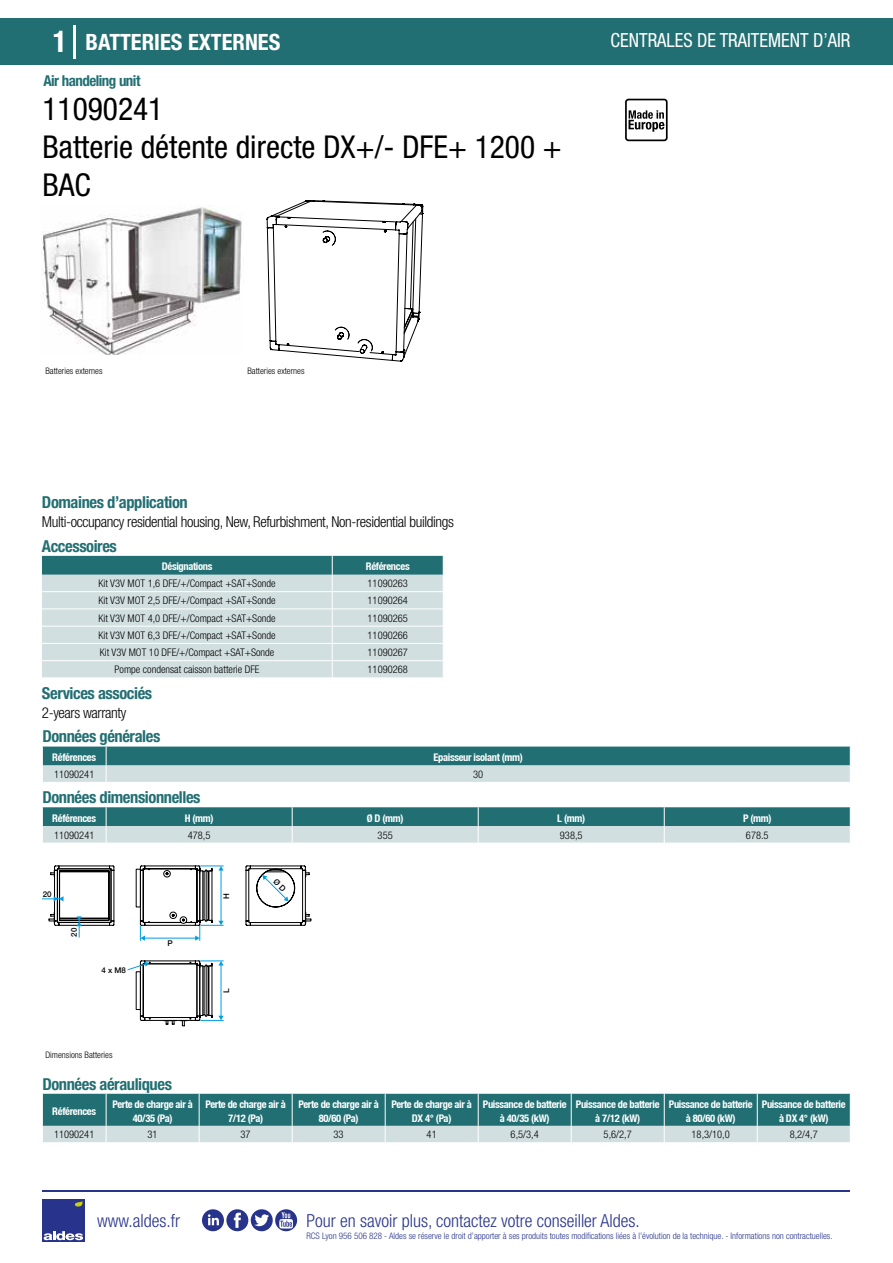
<style>
.page{position:relative;width:893px;height:1263px;background:#fff}
.page>*{position:absolute;margin:0;border:0;box-sizing:border-box;transform-origin:0 0}
.t1{font:condensed 31.5px/37.8px "Helvetica Neue LT Std";color:#000}
.t2{font:700 condensed 22.5px "Helvetica Neue LT Std";color:#fff}
.t3{font:condensed 19.5px "Helvetica Neue LT Std";color:#fff;scale:.95 1}
.t4{font:300 condensed 18px "Helvetica Neue";color:#28348b}
.t5{font:700 condensed 16.5px "Helvetica Neue LT Std";letter-spacing:-.025em;color:#226f73}
.t6{font:300 condensed 15px "Helvetica Neue LT Std";letter-spacing:-.025em;color:#000}
.t7{font:700 condensed 15px "Helvetica Neue LT Std";letter-spacing:-.035em;color:#226f73}
.t8{font:300 condensed 10.5px "Helvetica Neue";color:#000}
.t9{font:700 condensed 10.5px/13.5px "Helvetica Neue";letter-spacing:-.03em;color:#fff;text-align:center}
.t10{font:300 condensed 9px "Helvetica Neue";color:#28348b}
.t11{font:300 condensed 9px "Helvetica Neue";color:#000}
.t12{font:500 7.95px "Helvetica Neue";color:#000}
.s1{font-size:30px}
</style>
<div class="page">
<div style="left:1px;top:18px;width:892px;height:46px;background:#226f73"></div>
<svg style="left:625px;top:99px;width:43px;height:42px"></svg>
<hr style="left:74px;top:25px;width:2px;height:33px;background:#fff">
<div style="left:42px;top:1199px;width:42px;height:43px;background:#28348b"></div>
<svg style="left:44px;top:1231px;width:39px;height:9px"></svg>
<svg style="left:75px;top:1201px;width:8px;height:5px"></svg>
<svg style="left:42px;top:205px;width:382px;height:151px;fill:#f6f6f6"></svg>
<svg style="left:267px;top:200px;width:156px;height:162px"></svg>
<hr style="left:42px;top:1190px;width:808px;height:1px;background:#28348b">
<svg style="left:202px;top:1209px;width:95px;height:22px"></svg>
<svg style="left:42px;top:556px;width:402px;height:122px;background:#b9cfd1"></svg>
<svg style="left:42px;top:746px;width:809px;height:36px;background:#78a6a8"></svg>
<svg style="left:42px;top:807px;width:809px;height:36px;background:#78a6a9"></svg>
<svg style="left:42px;top:1094px;width:809px;height:48px;background:#5f9699"></svg>
<svg style="left:42px;top:865px;width:269px;height:161px"></svg>
<h2 class="t2" style="left:53px;top:28px;width:229px"><span class="s1">1</span> BATTERIES EXTERNES</h2>
<h3 class="t3" style="left:611px;top:29px;width:254px">CENTRALES DE TRAITEMENT D’AIR</h3>
<h3 class="t7" style="left:43px;top:71px;width:99px">Air handeling unit</h3>
<h1 class="t1" style="left:42px;top:90px;width:521px">11090241<br>Batterie détente directe DX+/- DFE+ 1200 +<br>BAC</h1>
<p class="t11" style="left:45px;top:365px;width:95px">Batteries externes en caisson</p>
<h3 class="t5" style="left:42px;top:492px;width:147px">Domaines d’application</h3>
<p class="t11" style="left:247px;top:365px;width:59px">Batteries externes</p>
<h3 class="t6" style="left:42px;top:513px;width:413px">Multi-occupancy residential housing, New, Refurbishment, Non-residential buildings</h3>
<h3 class="t5" style="left:42px;top:536px;width:76px">Accessoires</h3>
<p class="t9" style="left:162px;top:560px;width:52px">Désignations</p>
<p class="t9" style="left:366px;top:560px;width:45px">Références</p>
<p class="t8" style="left:99px;top:577px;width:179px">Kit V3V MOT 1,6 DFE/+/Compact +SAT+Sonde</p>
<p class="t8" style="left:368px;top:577px;width:42px">11090263</p>
<p class="t8" style="left:99px;top:595px;width:179px">Kit V3V MOT 2,5 DFE/+/Compact +SAT+Sonde</p>
<p class="t8" style="left:368px;top:595px;width:42px">11090264</p>
<p class="t8" style="left:99px;top:612px;width:179px">Kit V3V MOT 4,0 DFE/+/Compact +SAT+Sonde</p>
<p class="t8" style="left:368px;top:612px;width:42px">11090265</p>
<p class="t8" style="left:99px;top:629px;width:179px">Kit V3V MOT 6,3 DFE/+/Compact +SAT+Sonde</p>
<p class="t8" style="left:368px;top:629px;width:42px">11090266</p>
<p class="t8" style="left:100px;top:646px;width:176px">Kit V3V MOT 10 DFE/+/Compact +SAT+Sonde</p>
<p class="t8" style="left:368px;top:646px;width:42px">11090267</p>
<p class="t8" style="left:115px;top:664px;width:147px">Pompe condensat caisson batterie DFE</p>
<p class="t8" style="left:368px;top:664px;width:42px">11090268</p>
<h3 class="t5" style="left:42px;top:683px;width:112px">Services associés</h3>
<h3 class="t6" style="left:42px;top:704px;width:86px">2-years warranty</h3>
<h3 class="t5" style="left:42px;top:726px;width:119px">Données générales</h3>
<p class="t9" style="left:52px;top:750px;width:45px">Références</p>
<p class="t9" style="left:433px;top:750px;width:91px">Epaisseur isolant (mm)</p>
<p class="t8" style="left:54px;top:768px;width:42px">11090241</p>
<p class="t8" style="left:473px;top:768px;width:12px">30</p>
<h3 class="t5" style="left:42px;top:787px;width:160px">Données dimensionnelles</h3>
<p class="t9" style="left:52px;top:811px;width:45px">Références</p>
<p class="t9" style="left:185px;top:811px;width:30px">H (mm)</p>
<p class="t9" style="left:367px;top:811px;width:38px">Ø D (mm)</p>
<p class="t9" style="left:557px;top:811px;width:29px">L (mm)</p>
<p class="t9" style="left:743px;top:811px;width:30px">P (mm)</p>
<p class="t8" style="left:54px;top:829px;width:42px">11090241</p>
<p class="t8" style="left:188px;top:829px;width:24px">478,5</p>
<p class="t8" style="left:378px;top:829px;width:17px">355</p>
<p class="t8" style="left:560px;top:829px;width:24px">938,5</p>
<p class="t8" style="left:746px;top:829px;width:24px">678.5</p>
<p class="t12" style="left:43px;top:889px;width:10px">20</p>
<p class="t12" style="left:69px;top:937px;width:10px;rotate:-90deg">20</p>
<p class="t12" style="left:101px;top:965px;width:26px">4 x M8</p>
<p class="t11" style="left:45px;top:1050px;width:69px">Dimensions Batteries</p>
<p class="t12" style="left:167px;top:939px;width:7px">P</p>
<p class="t12" style="left:222px;top:898px;width:7px;rotate:-90deg">H</p>
<p class="t12" style="left:222px;top:993px;width:6px;rotate:-90deg">L</p>
<h3 class="t5" style="left:42px;top:1074px;width:131px">Données aérauliques</h3>
<p class="t9" style="left:52px;top:1104px;width:45px">Références</p>
<p class="t9" style="left:112px;top:1097px;width:82px">Perte de charge air à<br>40/35 (Pa)</p>
<p class="t9" style="left:205px;top:1097px;width:82px">Perte de charge air à<br>7/12 (Pa)</p>
<p class="t9" style="left:299px;top:1097px;width:82px">Perte de charge air à<br>80/60 (Pa)</p>
<p class="t9" style="left:392px;top:1097px;width:82px">Perte de charge air à<br>DX 4° (Pa)</p>
<p class="t9" style="left:483px;top:1097px;width:85px">Puissance de batterie à 40/35 (kW)</p>
<p class="t9" style="left:576px;top:1097px;width:85px">Puissance de batterie à 7/12 (kW)</p>
<p class="t9" style="left:669px;top:1097px;width:85px">Puissance de batterie à 80/60 (kW)</p>
<p class="t9" style="left:762px;top:1097px;width:85px">Puissance de batterie à DX 4° (kW)</p>
<p class="t8" style="left:54px;top:1128px;width:42px">11090241</p>
<p class="t8" style="left:148px;top:1128px;width:12px">31</p>
<p class="t8" style="left:241px;top:1128px;width:12px">37</p>
<p class="t8" style="left:334px;top:1128px;width:12px">33</p>
<p class="t8" style="left:427px;top:1128px;width:12px">41</p>
<p class="t8" style="left:511px;top:1128px;width:30px">6,5/3,4</p>
<p class="t8" style="left:604px;top:1128px;width:30px">5,6/2,7</p>
<p class="t8" style="left:692px;top:1128px;width:40px">18,3/10,0</p>
<p class="t8" style="left:790px;top:1128px;width:30px">8,2/4,7</p>
<h3 class="t4" style="left:97px;top:1211px;width:84px">www.aldes.fr</h3>
<h3 class="t4" style="left:306px;top:1211px;width:335px">Pour en savoir plus, contactez votre conseiller Aldes.</h3>
<p class="t10" style="left:306px;top:1230px;width:528px">RCS Lyon 956 506 828 - Aldes se réserve le droit d’apporter à ses produits toutes modifications liées à l’évolution de la technique. - Informations non contractuelles.</p>
</div>
